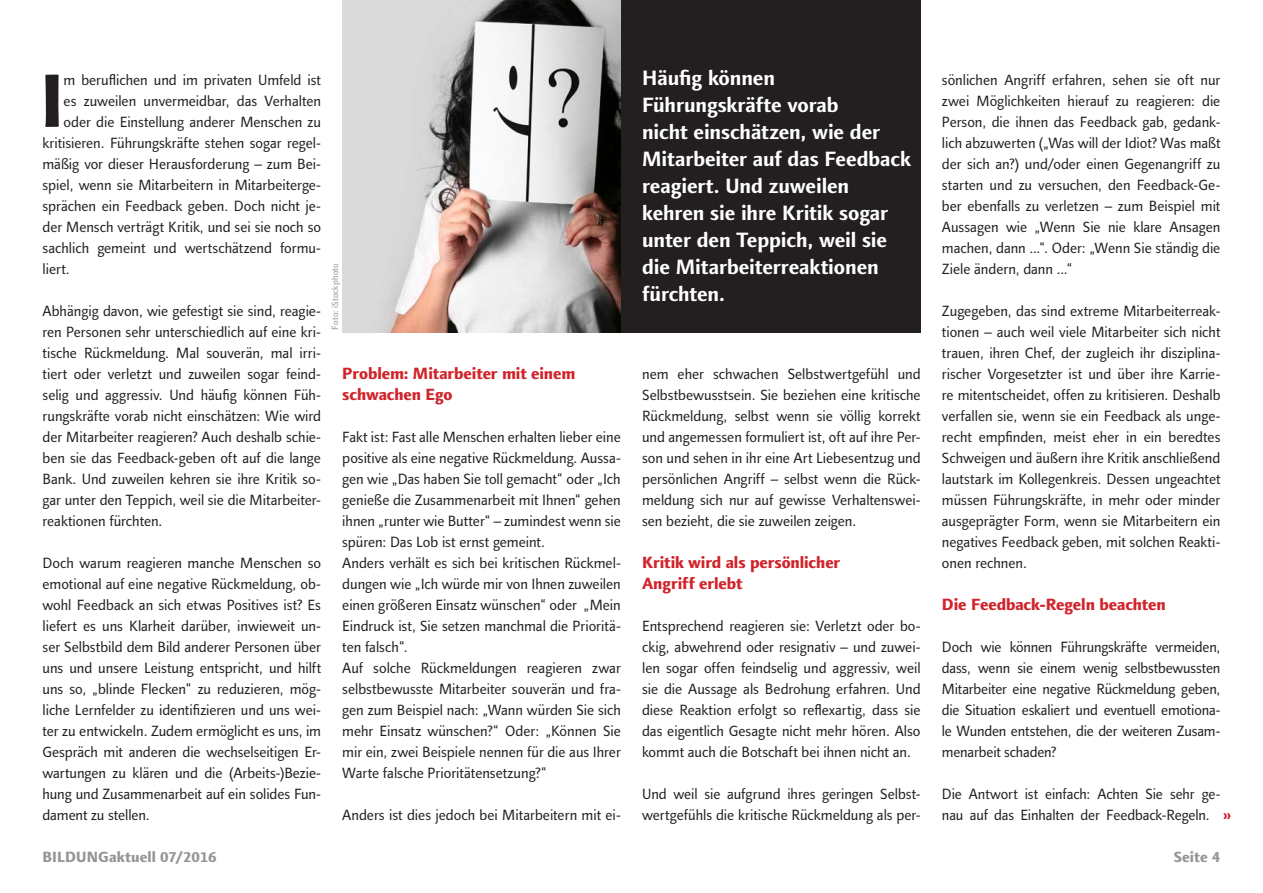
<style>
.page{position:relative;width:1263px;height:893px;background:#fff}
.page>*{position:absolute;margin:0;border:0;box-sizing:border-box;transform-origin:0 0}
.t1{font:800 76.2px "Linotype Finnegan";color:#231f20}
.t2{font:700 21px/27px "Linotype Finnegan";letter-spacing:-.005em;color:#fff}
.t3{font:800 16.5px/21px "Linotype Finnegan";letter-spacing:-.005em;color:#d1232a}
.t4{font:700 16.5px "Linotype Finnegan";color:#d1232a}
.t5{font:15px/21px "Linotype Finnegan";color:#231f20;text-align:justify}
.t6{font:800 15px "Linotype Finnegan";letter-spacing:.005em;color:#939598}
.t7{font:9px "Linotype Finnegan";letter-spacing:.015em;color:#939598}
</style>
<div class="page">
<div style="left:342px;top:0;width:579px;height:333px;background:#231f20"></div>
<img style="left:342px;top:0;width:279px;height:333px">
<h1 class="t1" style="left:40px;top:56px;width:25px">I</h1>
<p class="t5" style="left:64px;top:69px;width:259px">m beruflichen und im privaten Umfeld ist</p>
<p class="t5" style="left:64px;top:90px;width:259px">es zuweilen unvermeidbar, das Verhalten</p>
<p class="t5" style="left:64px;top:111px;width:259px">oder die Einstellung anderer Menschen zu</p>
<p class="t5" style="left:43px;top:132px;width:280px">kritisieren. Führungskräfte stehen sogar regel-</p>
<p class="t5" style="left:43px;top:153px;width:280px">mäßig vor dieser Herausforderung – zum Bei-</p>
<p class="t5" style="left:43px;top:174px;width:280px">spiel, wenn sie Mitarbeitern in Mitarbeiterge-</p>
<p class="t5" style="left:43px;top:195px;width:280px">sprächen ein Feedback geben. Doch nicht je-</p>
<p class="t5" style="left:43px;top:216px;width:280px">der Mensch verträgt Kritik, und sei sie noch so</p>
<p class="t5" style="left:43px;top:237px;width:280px">sachlich gemeint und wertschätzend formu-</p>
<p class="t5" style="left:43px;top:258px;width:29px">liert.</p>
<p class="t5" style="left:43px;top:300px;width:280px">Abhängig davon, wie gefestigt sie sind, reagie&shy;ren Personen sehr unterschiedlich auf eine kri&shy;tische Rückmeldung. Mal souverän, mal irri&shy;tiert oder verletzt und zuweilen sogar feind&shy;selig und aggressiv. Und häufig können Füh&shy;rungskräfte vorab nicht einschätzen: Wie wird der Mitarbeiter reagieren? Auch deshalb schie&shy;ben sie das Feedback-geben oft auf die lange Bank. Und zuweilen kehren sie ihre Kritik so&shy;gar unter den Teppich, weil sie die Mitarbeiter&shy;reaktionen fürchten.</p>
<p class="t5" style="left:43px;top:552px;width:280px">Doch warum reagieren manche Menschen so emotional auf eine negative Rückmeldung, ob&shy;wohl Feedback an sich etwas Positives ist? Es liefert es uns Klarheit darüber, inwieweit un&shy;ser Selbstbild dem Bild anderer Personen über uns und unsere Leistung entspricht, und hilft uns so, „blinde Flecken“ zu reduzieren, mög&shy;liche Lernfelder zu identifizieren und uns wei&shy;ter zu entwickeln. Zudem ermöglicht es uns, im Gespräch mit anderen die wechselseitigen Er&shy;wartungen zu klären und die (Arbeits-)Bezie&shy;hung und Zusammenarbeit auf ein solides Fun&shy;dament zu stellen.</p>
<h2 class="t2" style="left:642px;top:64px;width:270px">Häufig können<br>Führungskräfte vorab<br>nicht einschätzen, wie der<br>Mitarbeiter auf das Feedback reagiert. Und zuweilen kehren sie ihre Kritik sogar unter den Teppich, weil sie die Mitarbeiterreaktionen fürchten.</h2>
<p class="t5" style="left:942px;top:69px;width:280px">sönlichen Angriff erfahren, sehen sie oft nur zwei Möglichkeiten hierauf zu reagieren: die Person, die ihnen das Feedback gab, gedank&shy;lich abzuwerten („Was will der Idiot? Was maßt der sich an?) und/oder einen Gegenangriff zu starten und zu versuchen, den Feedback-Ge&shy;ber ebenfalls zu verletzen – zum Beispiel mit Aussagen wie „Wenn Sie nie klare Ansagen machen, dann ...“. Oder: „Wenn Sie ständig die Ziele ändern, dann ...“</p>
<p class="t5" style="left:942px;top:300px;width:280px">Zugegeben, das sind extreme Mitarbeiterreak&shy;tionen – auch weil viele Mitarbeiter sich nicht trauen, ihren Chef, der zugleich ihr disziplina&shy;rischer Vorgesetzter ist und über ihre Karrie&shy;re mitentscheidet, offen zu kritisieren. Deshalb verfallen sie, wenn sie ein Feedback als unge&shy;recht empfinden, meist eher in ein beredtes Schweigen und äußern ihre Kritik anschließend lautstark im Kollegenkreis. Dessen ungeachtet müssen Führungskräfte, in mehr oder minder ausgeprägter Form, wenn sie Mitarbeitern ein negatives Feedback geben, mit solchen Reakti&shy;onen rechnen.</p>
<p class="t3" style="left:942px;top:594px;width:225px">Die Feedback-Regeln beachten</p>
<p class="t5" style="left:942px;top:636px;width:280px">Doch wie können Führungskräfte vermeiden, dass, wenn sie einem wenig selbstbewussten Mitarbeiter eine negative Rückmeldung geben, die Situation eskaliert und eventuell emotiona&shy;le Wunden entstehen, die der weiteren Zusam&shy;menarbeit schaden?</p>
<p class="t5" style="left:942px;top:783px;width:280px">Die Antwort ist einfach: Achten Sie sehr ge&shy;nau auf das Einhalten der Feedback-Regeln.</p>
<p class="t7" style="left:330px;top:330px;width:68px;rotate:-90deg">Foto: iStockphoto</p>
<p class="t3" style="left:342px;top:363px;width:235px">Problem: Mitarbeiter mit einem schwachen Ego</p>
<p class="t5" style="left:342px;top:426px;width:280px;text-align:left">Fakt ist: Fast alle Menschen erhalten lieber eine positive als eine negative Rückmeldung. Aussa&shy;gen wie „Das haben Sie toll gemacht“ oder „Ich genieße die Zusammenarbeit mit Ihnen“ gehen ihnen „runter wie Butter“ – zumindest wenn sie spüren: Das Lob ist ernst gemeint.<br>Anders verhält es sich bei kritischen Rückmel&shy;dungen wie „Ich würde mir von Ihnen zuweilen einen größeren Einsatz wünschen“ oder „Mein Eindruck ist, Sie setzen manchmal die Prioritä&shy;ten falsch“.<br>Auf solche Rückmeldungen reagieren zwar selbstbewusste Mitarbeiter souverän und fra&shy;gen zum Beispiel nach: „Wann würden Sie sich mehr Einsatz wünschen?“ Oder: „Können Sie mir ein, zwei Beispiele nennen für die aus Ihrer Warte falsche Prioritätensetzung?“</p>
<p class="t5" style="left:342px;top:804px;width:280px">Anders ist dies jedoch bei Mitarbeitern mit ei-</p>
<p class="t4" style="left:1223px;top:805px;width:10px">»</p>
<p class="t5" style="left:642px;top:363px;width:280px">nem eher schwachen Selbstwertgefühl und Selbstbewusstsein. Sie beziehen eine kritische Rückmeldung, selbst wenn sie völlig korrekt und angemessen formuliert ist, oft auf ihre Per&shy;son und sehen in ihr eine Art Liebesentzug und persönlichen Angriff – selbst wenn die Rück&shy;meldung sich nur auf gewisse Verhaltenswei&shy;sen bezieht, die sie zuweilen zeigen.</p>
<p class="t3" style="left:642px;top:552px;width:200px">Kritik wird als persönlicher<br>Angriff erlebt</p>
<p class="t5" style="left:642px;top:615px;width:280px">Entsprechend reagieren sie: Verletzt oder bo&shy;ckig, abwehrend oder resignativ – und zuwei&shy;len sogar offen feindselig und aggressiv, weil sie die Aussage als Bedrohung erfahren. Und diese Reaktion erfolgt so reflexartig, dass sie das eigentlich Gesagte nicht mehr hören. Also kommt auch die Botschaft bei ihnen nicht an.</p>
<p class="t5" style="left:642px;top:783px;width:280px">Und weil sie aufgrund ihres geringen Selbst&shy;wertgefühls die kritische Rückmeldung als per-</p>
<p class="t6" style="left:43px;top:848px;width:175px">BILDUNGaktuell 07/2016</p>
<p class="t6" style="left:1174px;top:848px;width:48px">Seite 4</p>
</div>
